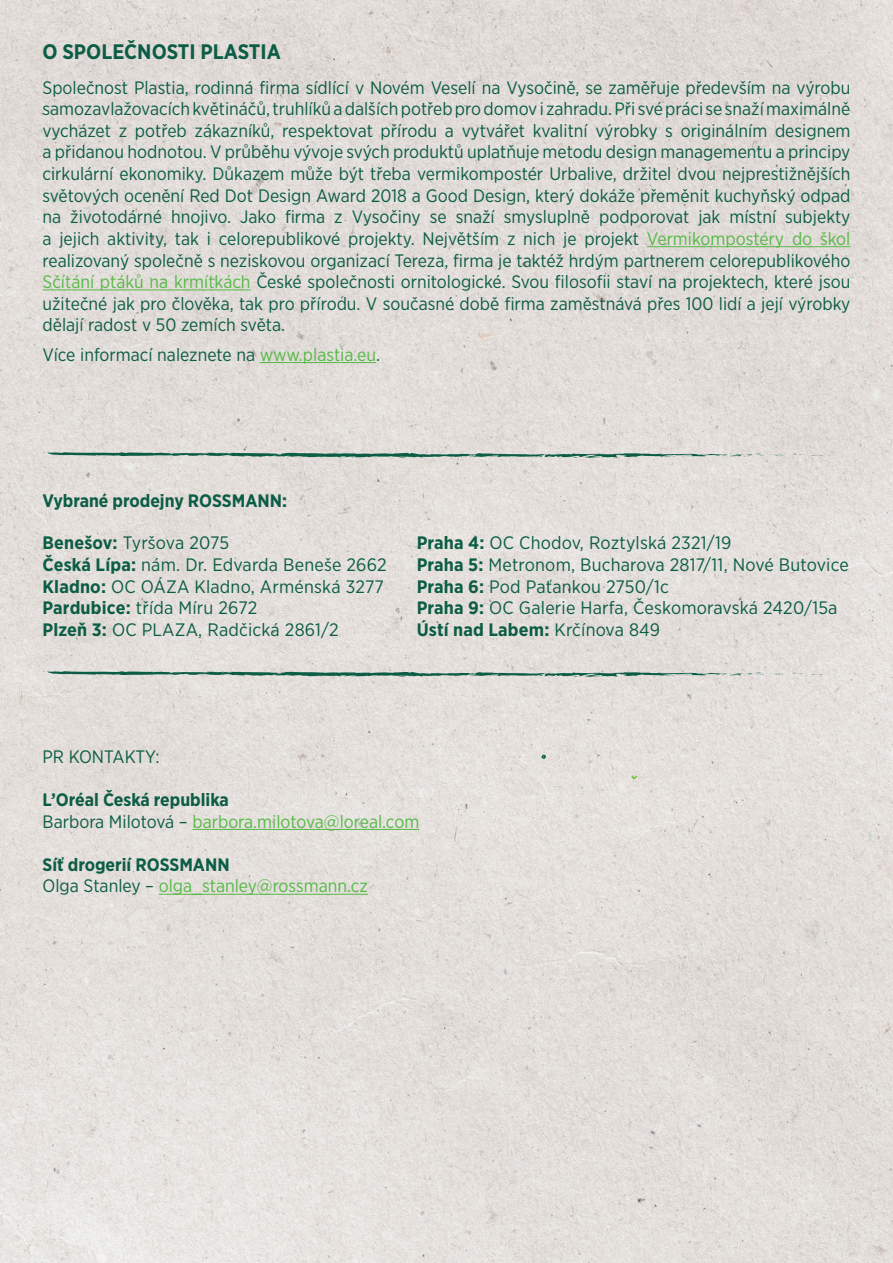
<style>
.page{position:relative;width:893px;height:1263px;background:#fff}
.page>*{position:absolute;margin:0;border:0;box-sizing:border-box;transform-origin:0 0}
.t1{font:700 21px "Gotham Narrow";color:#0c5d45}
.t2{font:18px/21.6px "Gotham Narrow";letter-spacing:.005em;color:#0c5d45}
.t3{font:18px/21.6px "Gotham Narrow";color:#56b947}
.t4{font:700 18px "Gotham Narrow";color:#0c5d45}
.s1{color:#56b947}
.s2{font-weight:700}
.s3{font-weight:700;color:#0c5d45}
.s4{color:#0c5d45}
</style>
<div class="page">
<img style="left:0;top:0;width:893px;height:1263px">
<hr style="left:647px;top:246px;width:203px;height:1px;background:#56b947">
<hr style="left:43px;top:289px;width:208px;height:1px;background:#56b947">
<hr style="left:260px;top:362px;width:116px;height:1px;background:#56b947">
<hr style="left:192px;top:829px;width:227px;height:1px;background:#56b947">
<hr style="left:159px;top:894px;width:209px;height:1px;background:#56b947">
<svg style="left:542px;top:755px;width:4px;height:4px"></svg>
<svg style="left:631px;top:775px;width:6px;height:4px"></svg>
<svg style="left:791px;top:454px;width:39px;height:3px"></svg>
<svg style="left:43px;top:452px;width:741px;height:6px"></svg>
<svg style="left:791px;top:673px;width:39px;height:3px"></svg>
<svg style="left:43px;top:671px;width:741px;height:6px"></svg>
<p class="t1" style="left:43px;top:38px;width:240px">O SPOLEČNOSTI PLASTIA</p>
<p class="t2" style="left:43px;top:76px;width:809px;text-align:justify">Společnost Plastia, rodinná firma sídlící v Novém Veselí na Vysočině, se zaměřuje především na výrobu samozavlažovacích květináčů, truhlíků a dalších potřeb pro domov i zahradu. Při své práci se snaží maximálně vycházet z potřeb zákazníků, respektovat přírodu a vytvářet kvalitní výrobky s originálním designem a přidanou hodnotou. V průběhu vývoje svých produktů uplatňuje metodu design managementu a principy cirkulární ekonomiky. Důkazem může být třeba vermikompostér Urbalive, držitel dvou nejprestižnějších světových ocenění Red Dot Design Award 2018 a Good Design, který dokáže přeměnit kuchyňský odpad na životodárné hnojivo. Jako firma z Vysočiny se snaží smysluplně podporovat jak místní subjekty a jejich aktivity, tak i celorepublikové projekty. Největším z nich je projekt <span class="s1">Vermikompostéry do škol </span>realizovaný společně s neziskovou organizací Tereza, firma je taktéž hrdým partnerem celorepublikového <span class="s1">Sčítání ptáků na krmítkách</span> České společnosti ornitologické. Svou filosofii staví na projektech, které jsou užitečné jak pro člověka, tak pro přírodu. V současné době firma zaměstnává přes 100 lidí a její výrobky dělají radost v 50 zemích světa.</p>
<p class="t2" style="left:43px;top:343px;width:339px">Více informací naleznete na <span class="s1">www.plastia.eu</span>.</p>
<p class="t4" style="left:43px;top:489px;width:246px">Vybrané prodejny ROSSMANN:</p>
<p class="t2" style="left:43px;top:532px;width:346px"><span class="s2">Benešov:</span> Tyršova 2075<br><span class="s2">Česká Lípa:</span> nám. Dr. Edvarda Beneše 2662<br><span class="s2">Kladno:</span> OC OÁZA Kladno, Arménská 3277<br><span class="s2">Pardubice:</span> třída Míru 2672<br><span class="s2">Plzeň 3:</span> OC PLAZA, Radčická 2861/2</p>
<p class="t2" style="left:417px;top:532px;width:434px"><span class="s2">Praha 4:</span> OC Chodov, Roztylská 2321/19<br><span class="s2">Praha 5:</span> Metronom, Bucharova 2817/11, Nové Butovice <span class="s2">Praha 6:</span> Pod Paťankou 2750/1c<br><span class="s2">Praha 9:</span> OC Galerie Harfa, Českomoravská 2420/15a <span class="s2">Ústí nad Labem:</span> Krčínova 849</p>
<p class="t2" style="left:43px;top:745px;width:119px">PR KONTAKTY:</p>
<p class="t3" style="left:43px;top:788px;width:378px"><span class="s3">L’Oréal Česká republika<br></span><span class="s4">Barbora Milotová –</span> barbora.milotova@loreal.com</p>
<p class="t3" style="left:43px;top:853px;width:327px"><span class="s3">Síť drogerií ROSSMANN<br></span><span class="s4">Olga Stanley –</span> olga_stanley@rossmann.cz</p>
</div>
